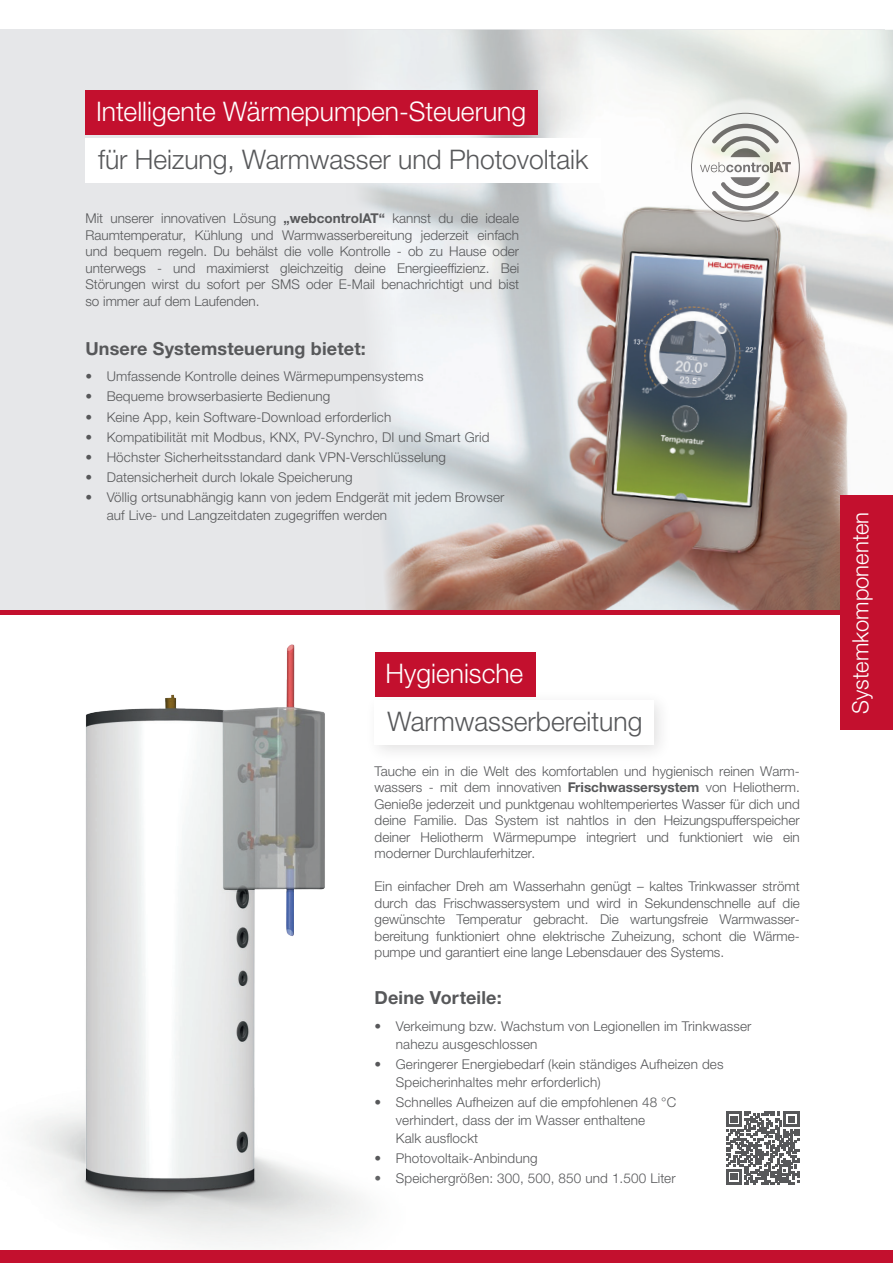
<style>
.page{position:relative;width:893px;height:1263px;background:#fff}
.page>*{position:absolute;margin:0;border:0;box-sizing:border-box;transform-origin:0 0}
.t1{font:300 27px "Helvetica Neue LTW1 G";color:#57585a}
.t2{font:300 27px "Helvetica Neue LTW1 G";color:#fff}
.t3{font:300 22.5px "Helvetica Neue LTW1 G";color:#fff}
.t4{font:700 18px "Helvetica Neue LTW1 G";letter-spacing:.01em;color:#57585a}
.t5{font:300 13.5px/16.5px "Helvetica Neue LTW1 G";letter-spacing:.01em;color:#57585a}
.s1{font-weight:700}
</style>
<div class="page">
<svg style="left:726px;top:1111px;width:73px;height:73px"></svg>
<div style="left:364px;top:690px;width:308px;height:73px;background:#231f20;opacity:.13"></div>
<div style="left:375px;top:700px;width:279px;height:45px;background:#fff"></div>
<div style="left:375px;top:652px;width:160px;height:45px;background:#c3102e"></div>
<img style="left:27px;top:644px;width:400px;height:599px">
<div style="left:0;top:30px;width:885px;height:580px;background:#e6e7e9"></div>
<img style="left:365px;top:30px;width:528px;height:580px">
<div style="left:85px;top:138px;width:516px;height:45px;background:#fff"></div>
<div style="left:85px;top:90px;width:452px;height:45px;background:#c3102e"></div>
<div style="left:674px;top:96px;width:142px;height:142px;background:#fff;opacity:.81"></div>
<svg style="left:691px;top:113px;width:109px;height:109px"></svg>
<div style="left:0;top:1250px;width:893px;height:13px;background:#c3102e"></div>
<div style="left:0;top:610px;width:889px;height:5px;background:#c3102e"></div>
<div style="left:840px;top:495px;width:53px;height:235px;background:#c3102e"></div>
<h1 class="t2" style="left:96px;top:95px;width:432px">Intelligente Wärmepumpen-Steuerung</h1>
<h1 class="t1" style="left:98px;top:143px;width:492px">für Heizung, Warmwasser und Photovoltaik</h1>
<p class="t5" style="left:85px;top:210px;width:435px;text-align:justify">Mit unserer innovativen Lösung <span class="s1">„webcontrolAT“</span> kannst du die ideale Raumtemperatur, Kühlung und Warmwasserbereitung jederzeit einfach und bequem regeln. Du behälst die volle Kontrolle - ob zu Hause oder unterwegs - und maximierst gleichzeitig deine Energieeffizienz. Bei Störungen wirst du sofort per SMS oder E-Mail benachrichtigt und bist so immer auf dem Laufenden.</p>
<h3 class="t4" style="left:85px;top:337px;width:282px">Unsere Systemsteuerung bietet:</h3>
<p class="t5" style="left:85px;top:368px;width:340px">• Umfassende Kontrolle deines Wärmepumpensystems</p>
<p class="t5" style="left:85px;top:388px;width:246px">• Bequeme browserbasierte Bedienung</p>
<p class="t5" style="left:85px;top:408px;width:307px">• Keine App, kein Software-Download erforderlich</p>
<p class="t5" style="left:85px;top:428px;width:406px">• Kompatibilität mit Modbus, KNX, PV-Synchro, DI und Smart Grid</p>
<p class="t5" style="left:85px;top:449px;width:362px">• Höchster Sicherheitsstandard dank VPN-Verschlüsselung</p>
<p class="t5" style="left:85px;top:469px;width:269px">• Datensicherheit durch lokale Speicherung</p>
<p class="t5" style="left:107px;top:488px;width:399px;line-height:18px;text-indent:-21px">• Völlig ortsunabhängig kann von jedem Endgerät mit jedem Browser auf Live- und Langzeitdaten zugegriffen werden</p>
<h1 class="t2" style="left:386px;top:657px;width:139px">Hygienische</h1>
<h1 class="t1" style="left:387px;top:705px;width:257px">Warmwasserbereitung</h1>
<p class="t5" style="left:375px;top:763px;width:427px;text-align:justify">Tauche ein in die Welt des komfortablen und hygienisch reinen Warm&shy;wassers - mit dem innovativen <span class="s1">Frischwassersystem</span> von Heliotherm.<br>Genieße jederzeit und punktgenau wohltemperiertes Wasser für dich und deine Familie. Das System ist nahtlos in den Heizungspufferspeicher deiner Heliotherm Wärmepumpe integriert und funktioniert wie ein moderner Durchlauferhitzer.</p>
<p class="t5" style="left:375px;top:878px;width:427px;text-align:justify">Ein einfacher Dreh am Wasserhahn genügt – kaltes Trinkwasser strömt durch das Frischwassersystem und wird in Sekundenschnelle auf die gewünschte Temperatur gebracht. Die wartungsfreie Warmwasser&shy;bereitung funktioniert ohne elektrische Zuheizung, schont die Wärme&shy;pumpe und garantiert eine lange Lebensdauer des Systems.</p>
<h3 class="t4" style="left:375px;top:987px;width:129px">Deine Vorteile:</h3>
<p class="t5" style="left:396px;top:1017px;width:357px;line-height:18px;text-indent:-21px">• Verkeimung bzw. Wachstum von Legionellen im Trinkwasser nahezu ausgeschlossen</p>
<p class="t5" style="left:396px;top:1055px;width:329px;line-height:18px;text-indent:-21px">• Geringerer Energiebedarf (kein ständiges Aufheizen des<br>Speicherinhaltes mehr erforderlich)</p>
<p class="t5" style="left:396px;top:1093px;width:282px;line-height:18px;text-indent:-21px">• Schnelles Aufheizen auf die empfohlenen 48 °C verhindert, dass der im Wasser enthaltene<br>Kalk ausflockt</p>
<p class="t5" style="left:375px;top:1150px;width:165px">• Photovoltaik-Anbindung</p>
<p class="t5" style="left:375px;top:1170px;width:303px">• Speichergrößen: 300, 500, 850 und 1.500 Liter</p>
<h2 class="t3" style="left:846px;top:713px;width:203px;rotate:-90deg">Systemkomponenten</h2>
</div>
